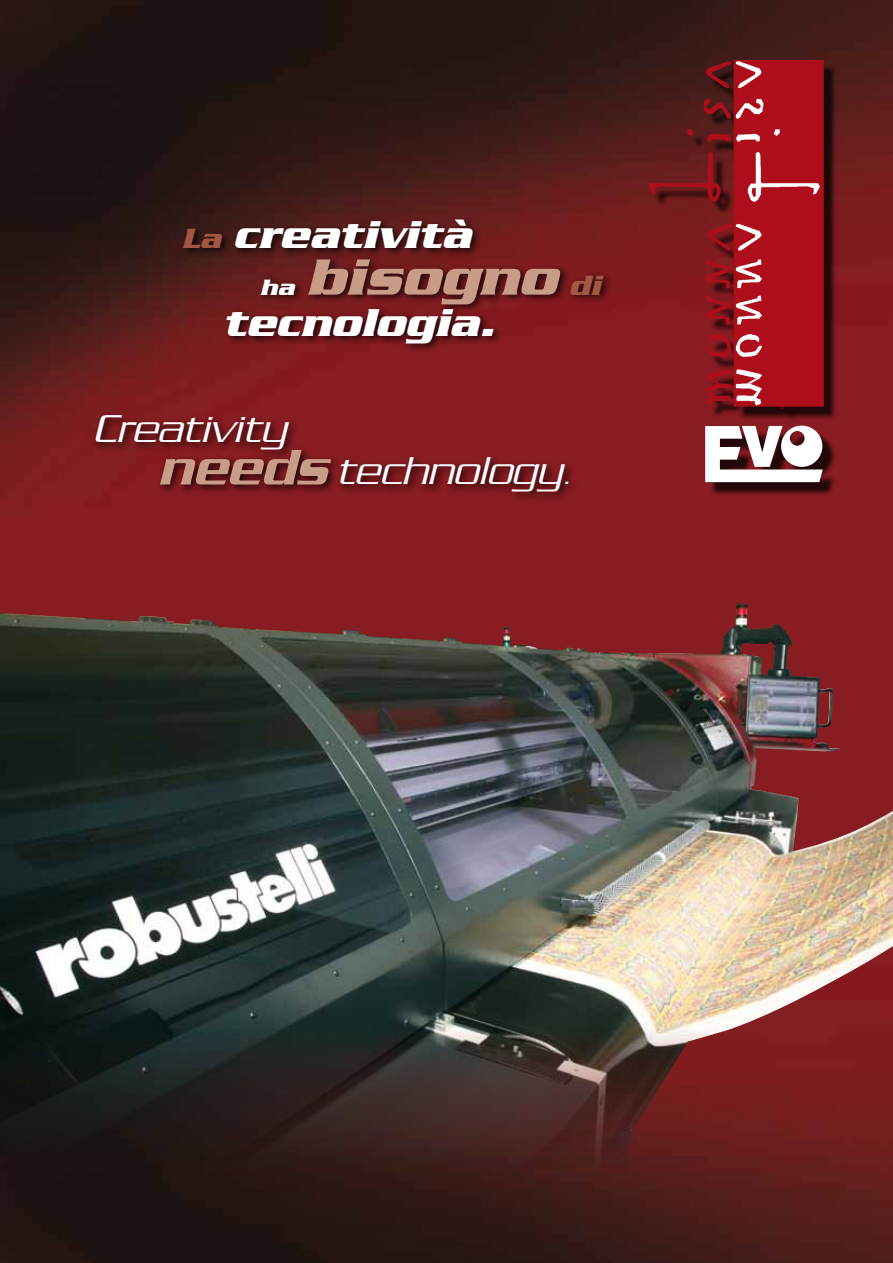
<style>
.page{position:relative;width:893px;height:1263px;background:#fff}
.page>*{position:absolute;margin:0;border:0;box-sizing:border-box;transform-origin:0 0}
.t1{font:italic 700 54.9px "Serpentine";color:#c99c8a}
.t2{font:italic 300 42px/42px "Serpentine";color:#fff}
.t3{font:italic 700 42px "Serpentine";color:#fff}
.t4{font:italic 700 24px "Serpentine";color:#fff}
.s1{font-size:30px;color:#a35643}
.s2{font-size:30px;color:#a45844}
.s3{font-weight:500;font-size:54px;color:#c99c8a}
.s4{font-size:27px}
</style>
<div class="page">
<img style="left:0;top:0;width:893px;height:1263px">
<img style="left:0;top:604px;width:893px;height:565px">
<div style="left:653px;top:65px;width:183px;height:430px;background:#000;opacity:.75"></div>
<img style="left:645px;top:51px;width:184px;height:360px">
<svg style="left:779px;top:404px;width:5px;height:5px"></svg>
<svg style="left:705px;top:426px;width:118px;height:56px"></svg>
<div style="left:178px;top:216px;width:434px;height:138px;background:#000;opacity:.75"></div>
<div style="left:92px;top:411px;width:486px;height:91px;background:#000;opacity:.75"></div>
<p class="t3" style="left:181px;top:210px;width:291px"><span class="s1">La</span> creatività</p>
<p class="t4" style="left:260px;top:273px;width:36px">ha</p>
<h1 class="t1" style="left:306px;top:245px;width:296px">bisogno <span class="s2">di</span></h1>
<p class="t3" style="left:223px;top:298px;width:274px">tecnologia.</p>
<p class="t2" style="left:158px;top:407px;width:415px;text-indent:-64px">Creativity<br><span class="s3">needs</span> technology<span class="s4">.</span></p>
</div>
